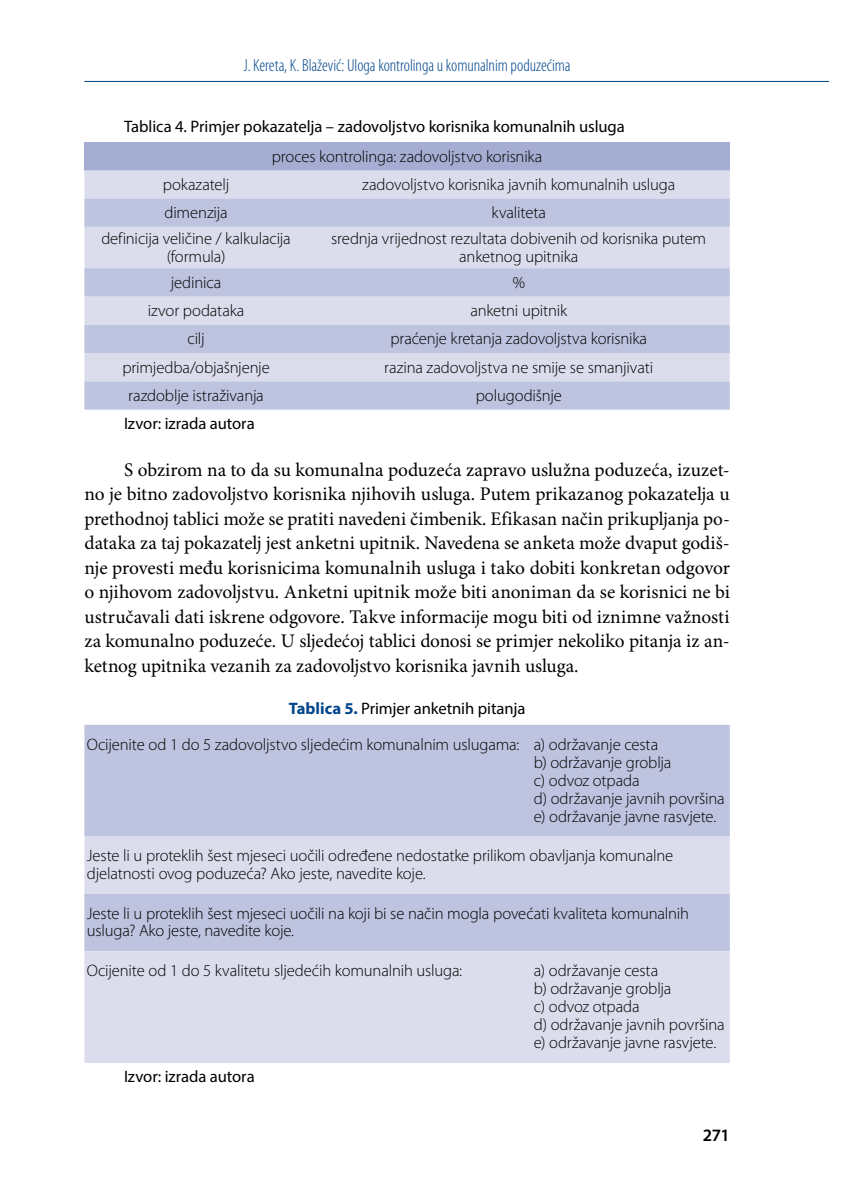
<style>
.page{position:relative;width:844px;height:1191px;background:#fff}
.page>*{position:absolute;margin:0;border:0;box-sizing:border-box;transform-origin:0 0}
.t1{font:19.25px/24.5px "Minion Diamant";color:#000;text-align:justify}
.t2{font:300 condensed 17.5px "Myriad Pro";letter-spacing:-.005em;color:#00458b}
.t3{font:600 17.5px "Myriad Pro";color:#000}
.t4{font:300 16.62px/18px "Myriad Pro";letter-spacing:-.01em;color:#000}
.t5{font:16.62px "Myriad Pro";letter-spacing:-.005em;color:#000}
.s1{font-weight:700;color:#00458b}
.s2{font-weight:400}
</style>
<div class="page">
<hr style="left:84px;top:81px;width:744px;height:1px;background:#00458b">
<div style="left:84px;top:142px;width:645px;height:28px;background:#a5aed2"></div>
<div style="left:84px;top:170px;width:645px;height:28px;background:#dbddec"></div>
<svg style="left:84px;top:198px;width:645px;height:212px;background:#cbcfe5"></svg>
<div style="left:84px;top:725px;width:645px;height:111px;background:#bec4df"></div>
<svg style="left:84px;top:836px;width:645px;height:227px;background:#d3d6e8"></svg>
<p class="t2" style="left:243px;top:56px;width:328px">J. Kereta, K. Blažević: Uloga kontrolinga u komunalnim poduzećima</p>
<p class="t5" style="left:124px;top:116px;width:502px">Tablica 4. Primjer pokazatelja – zadovoljstvo korisnika komunalnih usluga</p>
<p class="t4" style="left:272px;top:147px;width:272px">proces kontrolinga: zadovoljstvo korisnika</p>
<p class="t4" style="left:163px;top:175px;width:68px">pokazatelj</p>
<p class="t4" style="left:362px;top:175px;width:314px">zadovoljstvo korisnika javnih komunalnih usluga</p>
<p class="t4" style="left:164px;top:203px;width:65px">dimenzija</p>
<p class="t4" style="left:491px;top:203px;width:56px">kvaliteta</p>
<p class="t4" style="left:101px;top:230px;width:191px;line-height:17.5px;text-align:center">definicija veličine / kalkulacija (formula)</p>
<p class="t4" style="left:331px;top:230px;width:376px;line-height:17.5px;text-align:center">srednja vrijednost rezultata dobivenih od korisnika putem anketnog upitnika</p>
<p class="t4" style="left:171px;top:273px;width:52px">jedinica</p>
<p class="t4" style="left:512px;top:273px;width:14px">%</p>
<p class="t4" style="left:148px;top:301px;width:98px">izvor podataka</p>
<p class="t4" style="left:470px;top:301px;width:98px">anketni upitnik</p>
<p class="t4" style="left:187px;top:330px;width:19px">cilj</p>
<p class="t4" style="left:390px;top:330px;width:258px">praćenje kretanja zadovoljstva korisnika</p>
<p class="t4" style="left:122px;top:358px;width:149px">primjedba/objašnjenje</p>
<p class="t4" style="left:384px;top:358px;width:270px">razina zadovoljstva ne smije se smanjivati</p>
<p class="t4" style="left:128px;top:386px;width:137px">razdoblje istraživanja</p>
<p class="t4" style="left:475px;top:386px;width:88px">polugodišnje</p>
<p class="t5" style="left:124px;top:413px;width:132px">Izvor: izrada autora</p>
<p class="t1" style="left:84px;top:457px;width:646px;text-indent:40px">S obzirom na to da su komunalna poduzeća zapravo uslužna poduzeća, izuzet&shy;no je bitno zadovoljstvo korisnika njihovih usluga. Putem prikazanog pokazatelja u prethodnoj tablici može se pratiti navedeni čimbenik. Efikasan način prikupljanja po&shy;dataka za taj pokazatelj jest anketni upitnik. Navedena se anketa može dvaput godiš&shy;nje provesti među korisnicima komunalnih usluga i tako dobiti konkretan odgovor o njihovom zadovoljstvu. Anketni upitnik može biti anoniman da se korisnici ne bi ustručavali dati iskrene odgovore. Takve informacije mogu biti od iznimne važnosti za komunalno poduzeće. U sljedećoj tablici donosi se primjer nekoliko pitanja iz an&shy;ketnog upitnika vezanih za zadovoljstvo korisnika javnih usluga.</p>
<p class="t4" style="left:87px;top:691px;width:572px;line-height:35.4px;text-indent:202px"><span class="s1">Tablica 5.</span> <span class="s2">Primjer anketnih pitanja<br></span>Ocijenite od 1 do 5 zadovoljstvo sljedećim komunalnim uslugama: a) održavanje cesta</p>
<p class="t4" style="left:533px;top:753px;width:192px">b) održavanje groblja<br>c) odvoz otpada<br>d) održavanje javnih površina e) održavanje javne rasvjete.</p>
<p class="t4" style="left:87px;top:847px;width:587px;line-height:17.5px">Jeste li u proteklih šest mjeseci uočili određene nedostatke prilikom obavljanja komunalne djelatnosti ovog poduzeća? Ako jeste, navedite koje.</p>
<p class="t4" style="left:87px;top:904px;width:603px;line-height:17.5px">Jeste li u proteklih šest mjeseci uočili na koji bi se način mogla povećati kvaliteta komunalnih usluga? Ako jeste, navedite koje.</p>
<p class="t4" style="left:87px;top:961px;width:377px">Ocijenite od 1 do 5 kvalitetu sljedećih komunalnih usluga:</p>
<p class="t4" style="left:533px;top:961px;width:192px">a) održavanje cesta<br>b) održavanje groblja<br>c) odvoz otpada<br>d) održavanje javnih površina e) održavanje javne rasvjete.</p>
<p class="t5" style="left:124px;top:1066px;width:132px">Izvor: izrada autora</p>
<p class="t3" style="left:702px;top:1124px;width:28px">271</p>
</div>
